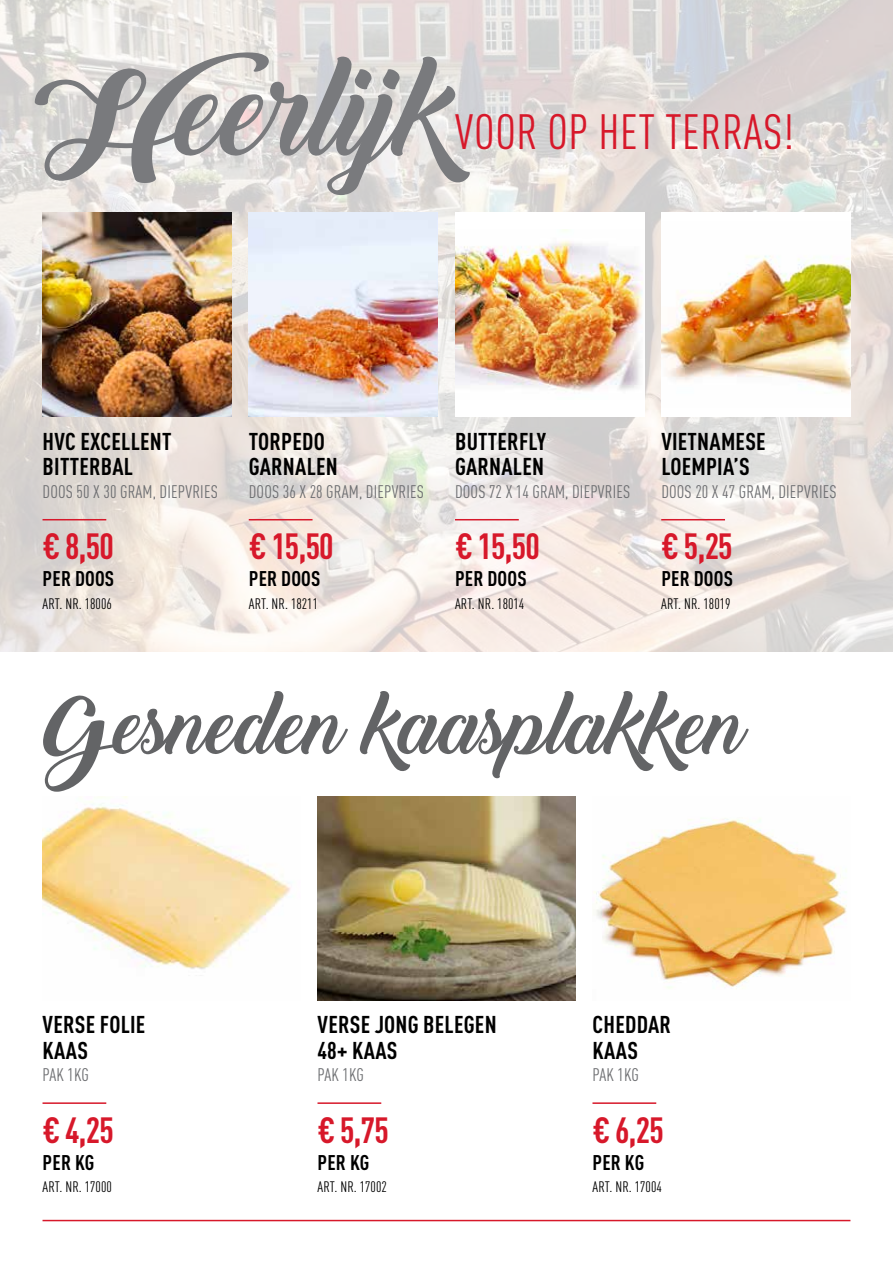
<style>
.page{position:relative;width:893px;height:1263px;background:#fff}
.page>*{position:absolute;margin:0;border:0;box-sizing:border-box;transform-origin:0 0}
.t1{font:122.55px "Backto Black Demo";color:#797a7d}
.t2{font:78px "Backto Black Demo";color:#636466}
.t3{font:condensed 48.9px "DIN Pro";letter-spacing:.01em;color:#d7182a}
.t4{font:700 condensed 36px "DIN Pro";letter-spacing:-.025em;color:#d7182a}
.t5{font:700 condensed 24px/25.5px "DIN Pro";letter-spacing:.01em;color:#000}
.t6{font:700 condensed 21px "DIN Pro";letter-spacing:.01em;color:#000}
.t7{font:condensed 18px "DIN Pro";letter-spacing:.01em;color:#6d6e71}
.t8{font:condensed 15px "DIN Pro";color:#000}
</style>
<div class="page">
<img style="left:0;top:0;width:893px;height:651px">
<hr style="left:43px;top:1220px;width:807px;height:1px;background:#d7182a">
<hr style="left:43px;top:519px;width:63px;height:1px;background:#d7182a">
<hr style="left:43px;top:1102px;width:63px;height:2px;background:#d7182a">
<hr style="left:317px;top:1102px;width:64px;height:2px;background:#d7182a">
<hr style="left:592px;top:1102px;width:64px;height:2px;background:#d7182a">
<hr style="left:249px;top:519px;width:64px;height:1px;background:#d7182a">
<hr style="left:455px;top:519px;width:64px;height:1px;background:#d7182a">
<hr style="left:661px;top:519px;width:64px;height:1px;background:#d7182a">
<img style="left:43px;top:213px;width:189px;height:204px">
<img style="left:43px;top:796px;width:248px;height:174px">
<img style="left:317px;top:796px;width:258px;height:204px">
<img style="left:594px;top:818px;width:253px;height:171px">
<img style="left:249px;top:213px;width:189px;height:204px">
<div style="left:455px;top:213px;width:189px;height:204px;background:#fff"></div>
<img style="left:455px;top:230px;width:188px;height:161px">
<div style="left:661px;top:213px;width:189px;height:204px;background:#fff"></div>
<img style="left:661px;top:255px;width:189px;height:137px">
<h1 class="t1" style="left:34px;top:42px;width:423px">Heerlijk</h1>
<h3 class="t3" style="left:455px;top:104px;width:340px">VOOR OP HET TERRAS!</h3>
<p class="t5" style="left:43px;top:428px;width:130px">HVC EXCELLENT<br>BITTERBAL</p>
<p class="t7" style="left:43px;top:481px;width:177px">DOOS 50 X 30 GRAM, DIEPVRIES</p>
<h3 class="t4" style="left:43px;top:525px;width:73px">€ 8,50</h3>
<p class="t6" style="left:43px;top:566px;width:73px">PER DOOS</p>
<p class="t8" style="left:43px;top:595px;width:71px">ART. NR. 18006</p>
<p class="t5" style="left:249px;top:428px;width:90px">TORPEDO<br>GARNALEN</p>
<p class="t7" style="left:249px;top:481px;width:177px">DOOS 36 X 28 GRAM, DIEPVRIES</p>
<h3 class="t4" style="left:249px;top:525px;width:86px">€ 15,50</h3>
<p class="t6" style="left:249px;top:566px;width:73px">PER DOOS</p>
<p class="t8" style="left:249px;top:595px;width:71px">ART. NR. 18211</p>
<p class="t5" style="left:455px;top:428px;width:93px">BUTTERFLY<br>GARNALEN</p>
<p class="t7" style="left:455px;top:481px;width:177px">DOOS 72 X 14 GRAM, DIEPVRIES</p>
<h3 class="t4" style="left:455px;top:525px;width:86px">€ 15,50</h3>
<p class="t6" style="left:455px;top:566px;width:73px">PER DOOS</p>
<p class="t8" style="left:455px;top:595px;width:71px">ART. NR. 18014</p>
<p class="t5" style="left:661px;top:428px;width:106px">VIETNAMESE<br>LOEMPIA’S</p>
<p class="t7" style="left:661px;top:481px;width:177px">DOOS 20 X 47 GRAM, DIEPVRIES</p>
<h3 class="t4" style="left:661px;top:525px;width:73px">€ 5,25</h3>
<p class="t6" style="left:661px;top:566px;width:73px">PER DOOS</p>
<p class="t8" style="left:661px;top:595px;width:71px">ART. NR. 18019</p>
<h2 class="t2" style="left:43px;top:682px;width:705px">Gesneden kaasplakken</h2>
<p class="t5" style="left:43px;top:1012px;width:104px">VERSE FOLIE<br>KAAS</p>
<p class="t7" style="left:43px;top:1064px;width:48px">PAK 1KG</p>
<h3 class="t4" style="left:43px;top:1108px;width:73px">€ 4,25</h3>
<p class="t6" style="left:43px;top:1150px;width:53px">PER KG</p>
<p class="t8" style="left:43px;top:1178px;width:71px">ART. NR. 17000</p>
<p class="t5" style="left:317px;top:1012px;width:181px">VERSE JONG BELEGEN<br>48+ KAAS</p>
<p class="t7" style="left:318px;top:1064px;width:48px">PAK 1KG</p>
<h3 class="t4" style="left:317px;top:1108px;width:73px">€ 5,75</h3>
<p class="t6" style="left:318px;top:1150px;width:53px">PER KG</p>
<p class="t8" style="left:318px;top:1178px;width:71px">ART. NR. 17002</p>
<p class="t5" style="left:593px;top:1012px;width:80px">CHEDDAR<br>KAAS</p>
<p class="t7" style="left:593px;top:1064px;width:48px">PAK 1KG</p>
<h3 class="t4" style="left:592px;top:1108px;width:73px">€ 6,25</h3>
<p class="t6" style="left:593px;top:1150px;width:53px">PER KG</p>
<p class="t8" style="left:593px;top:1178px;width:71px">ART. NR. 17004</p>
</div>
